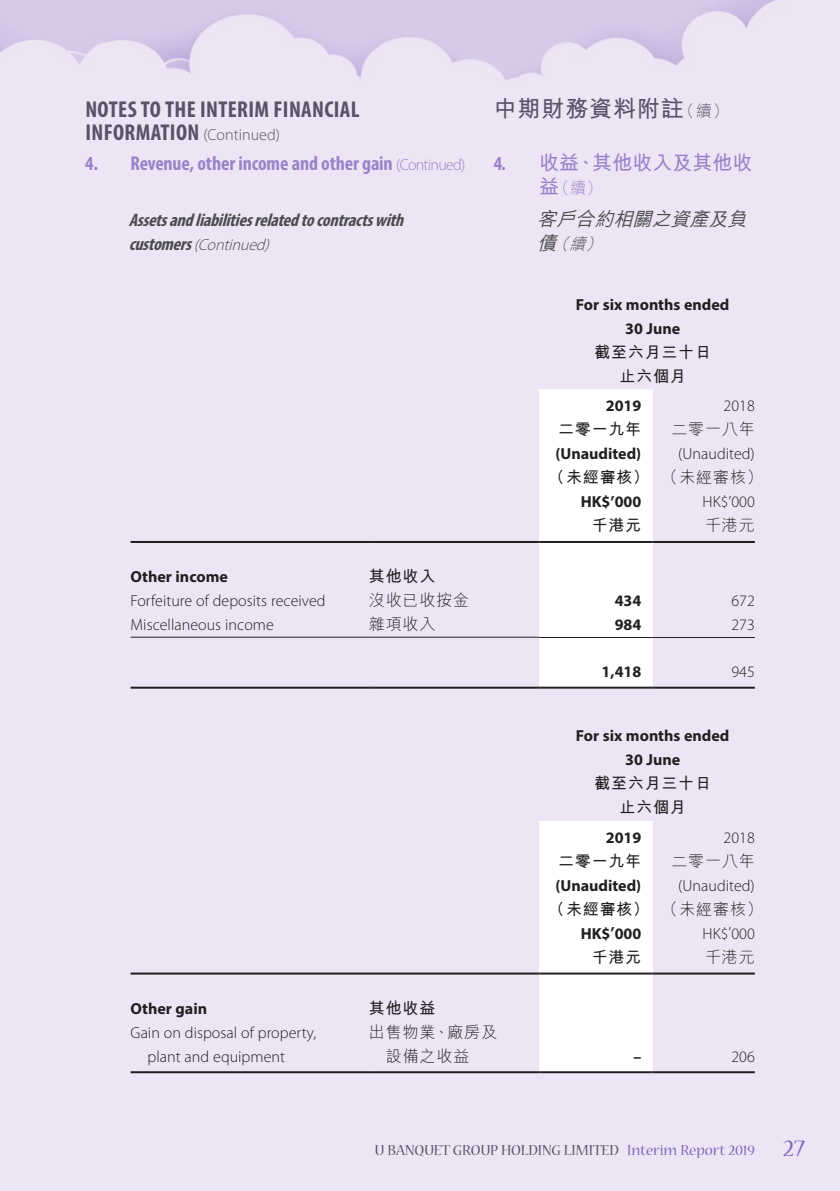
<style>
.page{position:relative;width:840px;height:1191px;background:#fff}
.page>*{position:absolute;margin:0;border:0;box-sizing:border-box;transform-origin:0 0}
.Heading_1{font:700 condensed 23px/23px "Myriad Pro";letter-spacing:.015em;color:#5c5268}
.C_Heading_1{font:700 23px "M Hei HK";letter-spacing:.035em;color:#5c5268}
.Heading_2{font:700 condensed 20px "Myriad Pro";letter-spacing:-.005em;color:#9984c9}
.C_Heading_2{font:700 20px "M Hei HK";color:#9984c9}
.C_Heading_3{font:italic 500 19px "M Hei HK";color:#4b4c4d}
.Heading_3{font:italic 700 condensed 18px "Myriad Pro";color:#4b4c4d}
.Body_Text{font:300 16px/24px "Myriad Pro";color:#231f20}
.Body_Text-2{font:700 16px "Myriad Pro";color:#231f20}
.Body_Text-3{font:700 16px "M Hei HK";letter-spacing:.05em;color:#231f20}
.Body_Text-4{font:300 16px/24px "M Hei HK";letter-spacing:.05em;color:#231f20}
.t1{font:16px "Nueva Std";color:#5c5268}
.Heading_3-2{font:italic 300 16px "Myriad Pro";color:#4b4c4d}
.C_Heading_2-2{font:300 16px "M Hei HK";color:#9984c9}
.C_Heading_3-2{font:italic 300 16px "M Hei HK";color:#4b4c4d}
.s1{font-weight:300;font-stretch:normal;font-size:16px}
.s2{font-weight:700;font-stretch:condensed;font-size:18px}
.s3{font-weight:300;font-size:16px}
.s4{font-family:"Myriad Pro";font-stretch:condensed}
.s5{font-weight:700;font-size:20px}
.s6{font-weight:500;font-size:19px}
.s7{color:#7e68bb}
.s8{font-size:26px;color:#7e68bb}
</style>
<div class="page">
<div style="left:0;top:0;width:839px;height:1191px;background:#ede5f5"></div>
<svg style="left:539px;top:389px;width:113px;height:297px"></svg>
<hr style="left:130px;top:541px;width:239px;height:2px;background:#231f20">
<hr style="left:369px;top:541px;width:170px;height:2px;background:#231f20">
<hr style="left:539px;top:541px;width:113px;height:2px;background:#231f20">
<hr style="left:652px;top:541px;width:102px;height:2px;background:#231f20">
<hr style="left:130px;top:636px;width:239px;height:1px;background:#231f20">
<hr style="left:369px;top:636px;width:170px;height:1px;background:#231f20">
<hr style="left:539px;top:637px;width:113px;height:1px;background:#231f20">
<hr style="left:652px;top:637px;width:102px;height:1px;background:#231f20">
<hr style="left:130px;top:686px;width:239px;height:2px;background:#231f20">
<hr style="left:369px;top:686px;width:170px;height:2px;background:#231f20">
<hr style="left:539px;top:686px;width:113px;height:2px;background:#231f20">
<hr style="left:652px;top:686px;width:102px;height:2px;background:#231f20">
<svg style="left:539px;top:821px;width:113px;height:250px"></svg>
<hr style="left:130px;top:972px;width:239px;height:2px;background:#231f20">
<hr style="left:369px;top:972px;width:170px;height:2px;background:#231f20">
<hr style="left:539px;top:972px;width:113px;height:2px;background:#231f20">
<hr style="left:652px;top:972px;width:102px;height:2px;background:#231f20">
<hr style="left:130px;top:1071px;width:239px;height:2px;background:#231f20">
<hr style="left:369px;top:1071px;width:170px;height:2px;background:#231f20">
<hr style="left:539px;top:1071px;width:113px;height:2px;background:#231f20">
<hr style="left:652px;top:1071px;width:102px;height:2px;background:#231f20">
<p class="Heading_1" style="left:85px;top:97px;width:275px">NOTES TO THE INTERIM FINANCIAL<br>INFORMATION <span class="s1">(Continued)</span></p>
<p class="Heading_2" style="left:85px;top:150px;width:381px">4. Revenue, other income and other gain <span class="s1">(Continued)</span></p>
<p class="Heading_3" style="left:129px;top:209px;width:281px">Assetsandliabilitiesrelatedtocontractswith</p>
<p class="Heading_3-2" style="left:129px;top:235px;width:147px"><span class="s2">customers</span>(Continued)</p>
<p class="C_Heading_1" style="left:493px;top:92px;width:236px">中期財務資料附註<span class="s3">（續）</span></p>
<p class="C_Heading_2" style="left:493px;top:148px;width:260px"><span class="s4">4.</span> 收益、其他收入及其他收</p>
<p class="C_Heading_2-2" style="left:539px;top:180px;width:65px"><span class="s5">益</span>（續）</p>
<p class="C_Heading_3" style="left:537px;top:205px;width:217px">客戶合約相關之資產及負</p>
<p class="C_Heading_3-2" style="left:537px;top:236px;width:70px"><span class="s6">債</span>（續）</p>
<p class="Body_Text-2" style="left:575px;top:294px;width:155px">For six months ended</p>
<p class="Body_Text-2" style="left:624px;top:318px;width:57px">30 June</p>
<p class="Body_Text-3" style="left:594px;top:340px;width:118px">截至六月三十日</p>
<p class="Body_Text-3" style="left:619px;top:364px;width:68px">止六個月</p>
<p class="Body_Text-2" style="left:605px;top:395px;width:37px">2019</p>
<p class="Body_Text" style="left:723px;top:394px;width:33px">2018</p>
<p class="Body_Text-3" style="left:557px;top:418px;width:85px">二零一九年</p>
<p class="Body_Text-4" style="left:671px;top:417px;width:85px">二零一八年</p>
<p class="Body_Text-2" style="left:555px;top:443px;width:87px">(Unaudited)</p>
<p class="Body_Text" style="left:678px;top:442px;width:78px">(Unaudited)</p>
<p class="Body_Text-3" style="left:548px;top:466px;width:102px">（未經審核）</p>
<p class="Body_Text-4" style="left:661px;top:465px;width:102px">（未經審核）</p>
<p class="Body_Text-2" style="left:580px;top:491px;width:62px">HK$’000</p>
<p class="Body_Text" style="left:702px;top:490px;width:54px">HK$’000</p>
<p class="Body_Text-3" style="left:591px;top:514px;width:51px">千港元</p>
<p class="Body_Text-4" style="left:704px;top:513px;width:51px">千港元</p>
<p class="Body_Text-2" style="left:130px;top:566px;width:99px">Other income</p>
<p class="Body_Text-3" style="left:369px;top:564px;width:68px">其他收入</p>
<p class="Body_Text" style="left:130px;top:588px;width:196px">Forfeiture of deposits received</p>
<p class="Body_Text-4" style="left:369px;top:588px;width:102px">沒收已收按金</p>
<p class="Body_Text-2" style="left:614px;top:590px;width:28px">434</p>
<p class="Body_Text" style="left:731px;top:588px;width:25px">672</p>
<p class="Body_Text" style="left:130px;top:612px;width:145px">Miscellaneous income</p>
<p class="Body_Text-4" style="left:369px;top:612px;width:68px">雜項收入</p>
<p class="Body_Text-2" style="left:614px;top:614px;width:28px">984</p>
<p class="Body_Text" style="left:731px;top:612px;width:25px">273</p>
<p class="Body_Text-2" style="left:601px;top:661px;width:41px">1,418</p>
<p class="Body_Text" style="left:731px;top:659px;width:25px">945</p>
<p class="Body_Text-2" style="left:130px;top:997px;width:78px">Other gain</p>
<p class="Body_Text-3" style="left:369px;top:996px;width:68px">其他收益</p>
<p class="Body_Text" style="left:147px;top:1020px;width:170px;text-indent:-17px">Gain on disposal of property, plant and equipment</p>
<p class="Body_Text-4" style="left:386px;top:1019px;width:113px;text-indent:-17px">出售物業、廠房及設備之收益</p>
<p class="Body_Text-2" style="left:575px;top:725px;width:155px">For six months ended</p>
<p class="Body_Text-2" style="left:624px;top:749px;width:57px">30 June</p>
<p class="Body_Text-3" style="left:594px;top:771px;width:118px">截至六月三十日</p>
<p class="Body_Text-3" style="left:619px;top:795px;width:68px">止六個月</p>
<p class="Body_Text-2" style="left:605px;top:827px;width:37px">2019</p>
<p class="Body_Text" style="left:723px;top:825px;width:33px">2018</p>
<p class="Body_Text-3" style="left:557px;top:849px;width:85px">二零一九年</p>
<p class="Body_Text-4" style="left:671px;top:848px;width:85px">二零一八年</p>
<p class="Body_Text-2" style="left:555px;top:875px;width:87px">(Unaudited)</p>
<p class="Body_Text" style="left:678px;top:873px;width:78px">(Unaudited)</p>
<p class="Body_Text-3" style="left:548px;top:897px;width:102px">（未經審核）</p>
<p class="Body_Text-4" style="left:661px;top:896px;width:102px">（未經審核）</p>
<p class="Body_Text-2" style="left:580px;top:923px;width:62px">HK$’000</p>
<p class="Body_Text" style="left:702px;top:921px;width:54px">HK$’000</p>
<p class="Body_Text-3" style="left:591px;top:945px;width:51px">千港元</p>
<p class="Body_Text-4" style="left:704px;top:944px;width:51px">千港元</p>
<p class="Body_Text-2" style="left:633px;top:1045px;width:9px">–</p>
<p class="Body_Text" style="left:731px;top:1044px;width:25px">206</p>
<p class="t1" style="left:374px;top:1142px;width:431px">U BANQUET GROUP HOLDING LIMITED <span class="s7">Interim Report 2019</span> <span class="s8">27</span></p>
</div>
